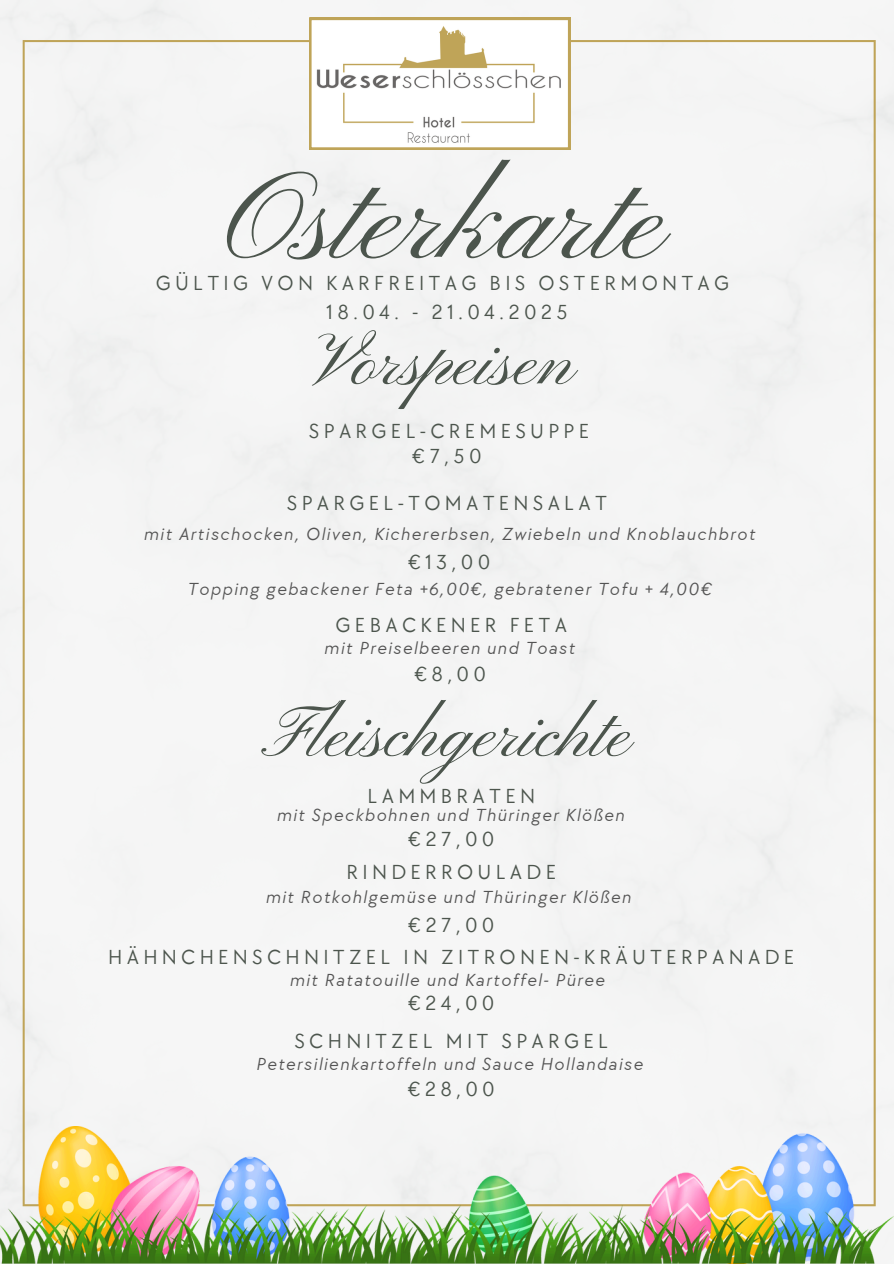
<style>
.page{position:relative;width:894px;height:1264px;background:#fff}
.page>*{position:absolute;margin:0;border:0;box-sizing:border-box;transform-origin:0 0}
.t1{font:126.45px "Pinyon Script";color:#4c554d}
.t2{font:72px "Pinyon Script";color:#4c554d}
.t3{font:21px/29.2px "TT Chocolates";letter-spacing:.2em;color:#4c554d;text-align:center}
.t4{font:italic 18px "TT Chocolates";letter-spacing:.08em;color:#545454}
</style>
<div class="page">
<div style="left:0;top:0;width:893px;height:1126px;background:#f5f5f5"></div>
<div style="left:23px;top:40px;width:852px;height:1086px;background:#f5f5f5"></div>
<svg style="left:309px;top:18px;width:261px;height:131px"></svg>
<img style="left:0;top:1126px;width:893px;height:137px">
<p class="t1" style="left:224px;top:149px;width:446px">Osterkarte</p>
<h3 class="t3" style="left:156px;top:269px;width:575px">GÜLTIG VON KARFREITAG BIS OSTERMONTAG<br>18.04. - 21.04.2025</h3>
<p class="t2" style="left:318px;top:322px;width:260px">Vorspeisen</p>
<h1 class="t3" style="left:309px;top:417px;width:282px">SPARGEL-CREMESUPPE</h1>
<h2 class="t3" style="left:412px;top:442px;width:71px">€7,50</h2>
<h3 class="t3" style="left:287px;top:489px;width:321px">SPARGEL-TOMATENSALAT</h3>
<p class="t4" style="left:143px;top:524px;width:612px">mit Artischocken, Oliven, Kichererbsen, Zwiebeln und Knoblauchbrot</p>
<h3 class="t3" style="left:408px;top:548px;width:84px">€13,00</h3>
<h3 class="t4" style="left:187px;top:579px;width:525px">Topping gebackener Feta +6,00€, gebratener Tofu + 4,00€</h3>
<p class="t3" style="left:335px;top:611px;width:233px">GEBACKENER FETA</p>
<p class="t4" style="left:324px;top:638px;width:252px">mit Preiselbeeren und Toast</p>
<h2 class="t3" style="left:414px;top:660px;width:73px">€8,00</h2>
<h3 class="t2" style="left:266px;top:694px;width:369px">Fleischgerichte</h3>
<p class="t3" style="left:367px;top:782px;width:169px">LAMMBRATEN</p>
<h3 class="t4" style="left:276px;top:805px;width:349px">mit Speckbohnen und Thüringer Klößen</h3>
<h3 class="t3" style="left:408px;top:824px;width:88px">€27,00</h3>
<h3 class="t3" style="left:346px;top:857px;width:211px">RINDERROULADE</h3>
<h3 class="t4" style="left:265px;top:886px;width:367px">mit Rotkohlgemüse und Thüringer Klößen</h3>
<p class="t3" style="left:408px;top:910px;width:88px">€27,00</p>
<h3 class="t3" style="left:108px;top:943px;width:687px">HÄHNCHENSCHNITZEL IN ZITRONEN-KRÄUTERPANADE</h3>
<h3 class="t4" style="left:289px;top:970px;width:316px">mit Ratatouille und Kartoffel- Püree</h3>
<p class="t3" style="left:408px;top:989px;width:88px">€24,00</p>
<h3 class="t3" style="left:294px;top:1026px;width:315px">SCHNITZEL MIT SPARGEL</h3>
<h3 class="t4" style="left:256px;top:1053px;width:388px">Petersilienkartoffeln und Sauce Hollandaise</h3>
<p class="t3" style="left:408px;top:1075px;width:88px">€28,00</p>
</div>
